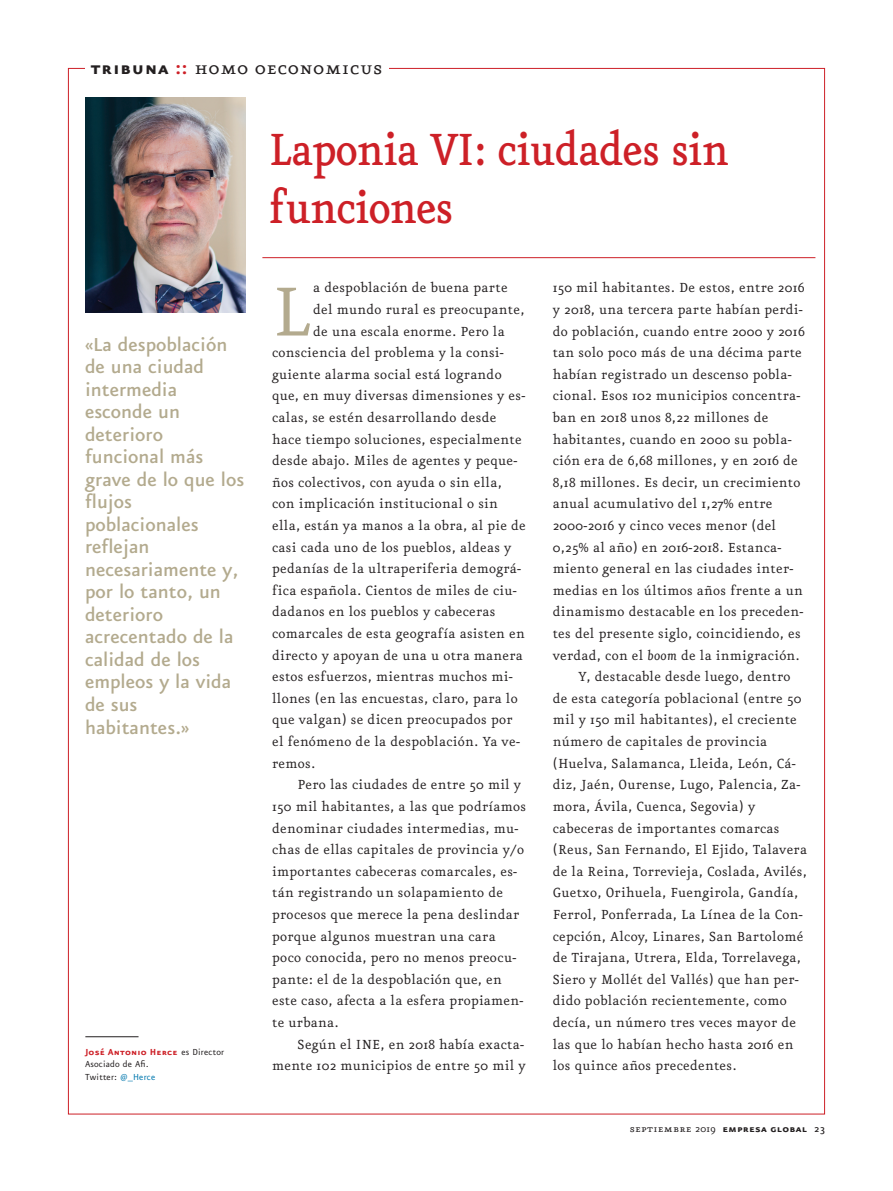
<style>
.page{position:relative;width:893px;height:1191px;background:#fff}
.page>*{position:absolute;margin:0;border:0;box-sizing:border-box;transform-origin:0 0}
.t1{font:82.95px "Eureka";color:#b3aa8e}
.t2{font:500 54px/58.5px "Eureka";letter-spacing:-.02em;color:#cd2027;scale:.9 1}
.t3{font:500 22.5px/22.5px "Eureka Sans";color:#b3aa8e}
.t4{font:21.9px "Eureka Small Caps";letter-spacing:.025em;color:#231f20}
.t5{font:15.75px "Eureka";letter-spacing:.02em;color:#231f20}
.t6{font:12px "Eureka Sans Bold Caps";letter-spacing:.025em;color:#231f20}
.t7{font:10.5px/12.8px "Eureka Sans";letter-spacing:.015em;color:#231f20}
.t8{font:10.5px "Eureka Sans Bold Caps";letter-spacing:.015em;color:#cd2027}
.s1{font-family:"Eureka Sans Bold Caps"}
.s2{font-family:"Eureka Sans Bold Caps";color:#cd2027}
.s3{font-family:"Eureka Sans";color:#231f20}
.s4{color:#0078ae}
.s5{font-style:italic}
.s6{font-family:"Eureka Small Caps"}
.s7{font-family:"Eureka"}
.s8{font-family:"Eureka";font-weight:500}
</style>
<div class="page">
<hr style="left:262px;top:257px;width:553px;height:1px;background:#cd2027">
<img style="left:85px;top:98px;width:160px;height:215px">
<hr style="left:85px;top:1036px;width:54px;height:1px;background:#231f20">
<h3 class="t4" style="left:91px;top:57px;width:293px"><span class="s1">tribuna</span> <span class="s2">::</span> homo oeconomicus</h3>
<p class="t3" style="left:85px;top:334px;width:161px">«La despoblación de una ciudad intermedia esconde un deterioro funcional más grave de lo que los flujos poblacionales reflejan necesariamente y, por lo tanto, un deterioro acrecentado de la calidad de los empleos y la vida de sus habitantes.»</p>
<p class="t8" style="left:85px;top:1046px;width:141px">José Antonio Herce <span class="s3">es Director</span></p>
<p class="t7" style="left:85px;top:1058px;width:72px">Asociado de Afi.<br>Twitter: <span class="s4">@_Herce</span></p>
<h2 class="t2" style="left:269px;top:122px;width:513px">Laponia VI: ciudades sin funciones</h2>
<h1 class="t1" style="left:272px;top:272px;width:41px">L</h1>
<p class="t5" style="left:313px;top:280px;width:196px">a despoblación de buena parte</p>
<p class="t5" style="left:313px;top:302px;width:213px">del mundo rural es preocupante,</p>
<p class="t5" style="left:313px;top:323px;width:193px">de una escala enorme. Pero la</p>
<p class="t5" style="left:272px;top:345px;width:233px">consciencia del problema y la consi-</p>
<p class="t5" style="left:272px;top:367px;width:231px">guiente alarma social está logrando</p>
<p class="t5" style="left:272px;top:388px;width:255px">que, en muy diversas dimensiones y es-</p>
<p class="t5" style="left:272px;top:410px;width:226px">calas, se estén desarrollando desde</p>
<p class="t5" style="left:272px;top:431px;width:251px">hace tiempo soluciones, especialmente</p>
<p class="t5" style="left:272px;top:453px;width:247px">desde abajo. Miles de agentes y peque-</p>
<p class="t5" style="left:272px;top:475px;width:231px">ños colectivos, con ayuda o sin ella,</p>
<p class="t5" style="left:272px;top:496px;width:227px">con implicación institucional o sin</p>
<p class="t5" style="left:272px;top:518px;width:255px">ella, están ya manos a la obra, al pie de</p>
<p class="t5" style="left:272px;top:539px;width:241px">casi cada uno de los pueblos, aldeas y</p>
<p class="t5" style="left:272px;top:561px;width:251px">pedanías de la ultraperiferia demográ-</p>
<p class="t5" style="left:272px;top:583px;width:246px">fica española. Cientos de miles de ciu-</p>
<p class="t5" style="left:272px;top:604px;width:225px">dadanos en los pueblos y cabeceras</p>
<p class="t5" style="left:272px;top:626px;width:254px">comarcales de esta geografía asisten en</p>
<p class="t5" style="left:272px;top:647px;width:252px">directo y apoyan de una u otra manera</p>
<p class="t5" style="left:272px;top:669px;width:242px">estos esfuerzos, mientras muchos mi-</p>
<p class="t5" style="left:272px;top:691px;width:247px">llones (en las encuestas, claro, para lo</p>
<p class="t5" style="left:272px;top:712px;width:242px">que valgan) se dicen preocupados por</p>
<p class="t5" style="left:272px;top:734px;width:249px">el fenómeno de la despoblación. Ya ve-</p>
<p class="t5" style="left:272px;top:755px;width:45px">remos.</p>
<p class="t5" style="left:298px;top:777px;width:225px">Pero las ciudades de entre 50 mil y</p>
<p class="t5" style="left:272px;top:799px;width:255px">150 mil habitantes, a las que podríamos</p>
<p class="t5" style="left:272px;top:820px;width:248px">denominar ciudades intermedias, mu-</p>
<p class="t5" style="left:272px;top:842px;width:253px">chas de ellas capitales de provincia y/o</p>
<p class="t5" style="left:272px;top:863px;width:247px">importantes cabeceras comarcales, es-</p>
<p class="t5" style="left:272px;top:885px;width:232px">tán registrando un solapamiento de</p>
<p class="t5" style="left:272px;top:907px;width:249px">procesos que merece la pena deslindar</p>
<p class="t5" style="left:272px;top:928px;width:225px">porque algunos muestran una cara</p>
<p class="t5" style="left:272px;top:950px;width:246px">poco conocida, pero no menos preocu-</p>
<p class="t5" style="left:272px;top:971px;width:231px">pante: el de la despoblación que, en</p>
<p class="t5" style="left:272px;top:993px;width:253px">este caso, afecta a la esfera propiamen-</p>
<p class="t5" style="left:272px;top:1015px;width:68px">te urbana.</p>
<p class="t5" style="left:298px;top:1036px;width:228px">Según el INE, en 2018 había exacta-</p>
<p class="t5" style="left:272px;top:1058px;width:255px">mente 102 municipios de entre 50 mil y</p>
<p class="t5" style="left:553px;top:280px;width:253px">150 mil habitantes. De estos, entre 2016</p>
<p class="t5" style="left:553px;top:302px;width:252px">y 2018, una tercera parte habían perdi-</p>
<p class="t5" style="left:553px;top:323px;width:253px">do población, cuando entre 2000 y 2016</p>
<p class="t5" style="left:553px;top:345px;width:251px">tan solo poco más de una décima parte</p>
<p class="t5" style="left:553px;top:367px;width:240px">habían registrado un descenso pobla-</p>
<p class="t5" style="left:553px;top:388px;width:249px">cional. Esos 102 municipios concentra-</p>
<p class="t5" style="left:553px;top:410px;width:217px">ban en 2018 unos 8,22 millones de</p>
<p class="t5" style="left:553px;top:431px;width:240px">habitantes, cuando en 2000 su pobla-</p>
<p class="t5" style="left:553px;top:453px;width:247px">ción era de 6,68 millones, y en 2016 de</p>
<p class="t5" style="left:553px;top:475px;width:249px">8,18 millones. Es decir, un crecimiento</p>
<p class="t5" style="left:553px;top:496px;width:221px">anual acumulativo del 1,27% entre</p>
<p class="t5" style="left:553px;top:518px;width:225px">2000-2016 y cinco veces menor (del</p>
<p class="t5" style="left:553px;top:539px;width:230px">0,25% al año) en 2016-2018. Estanca-</p>
<p class="t5" style="left:553px;top:561px;width:242px">miento general en las ciudades inter-</p>
<p class="t5" style="left:553px;top:583px;width:252px">medias en los últimos años frente a un</p>
<p class="t5" style="left:553px;top:604px;width:252px">dinamismo destacable en los preceden-</p>
<p class="t5" style="left:553px;top:626px;width:249px">tes del presente siglo, coincidiendo, es</p>
<p class="t5" style="left:553px;top:647px;width:248px">verdad, con el <span class="s5">boom</span> de la inmigración.</p>
<p class="t5" style="left:578px;top:669px;width:214px">Y, destacable desde luego, dentro</p>
<p class="t5" style="left:553px;top:691px;width:250px">de esta categoría poblacional (entre 50</p>
<p class="t5" style="left:553px;top:712px;width:246px">mil y 150 mil habitantes), el creciente</p>
<p class="t5" style="left:553px;top:734px;width:216px">número de capitales de provincia</p>
<p class="t5" style="left:553px;top:755px;width:244px">(Huelva, Salamanca, Lleida, León, Cá-</p>
<p class="t5" style="left:553px;top:777px;width:249px">diz, Jaén, Ourense, Lugo, Palencia, Za-</p>
<p class="t5" style="left:553px;top:799px;width:204px">mora, Ávila, Cuenca, Segovia) y</p>
<p class="t5" style="left:553px;top:820px;width:228px">cabeceras de importantes comarcas</p>
<p class="t5" style="left:553px;top:842px;width:256px">(Reus, San Fernando, El Ejido, Talavera</p>
<p class="t5" style="left:553px;top:863px;width:256px">de la Reina, Torrevieja, Coslada, Avilés,</p>
<p class="t5" style="left:553px;top:885px;width:247px">Guetxo, Orihuela, Fuengirola, Gandía,</p>
<p class="t5" style="left:553px;top:907px;width:251px">Ferrol, Ponferrada, La Línea de la Con-</p>
<p class="t5" style="left:553px;top:928px;width:252px">cepción, Alcoy, Linares, San Bartolomé</p>
<p class="t5" style="left:553px;top:950px;width:250px">de Tirajana, Utrera, Elda, Torrelavega,</p>
<p class="t5" style="left:553px;top:971px;width:248px">Siero y Mollét del Vallés) que han per-</p>
<p class="t5" style="left:553px;top:993px;width:235px">dido población recientemente, como</p>
<p class="t5" style="left:553px;top:1015px;width:245px">decía, un número tres veces mayor de</p>
<p class="t5" style="left:553px;top:1036px;width:242px">las que lo habían hecho hasta 2016 en</p>
<p class="t5" style="left:553px;top:1058px;width:185px">los quince años precedentes.</p>
<p class="t6" style="left:630px;top:1122px;width:197px"><span class="s6">septiembre</span> <span class="s7">2019</span> empresa global <span class="s8">23</span></p>
</div>
